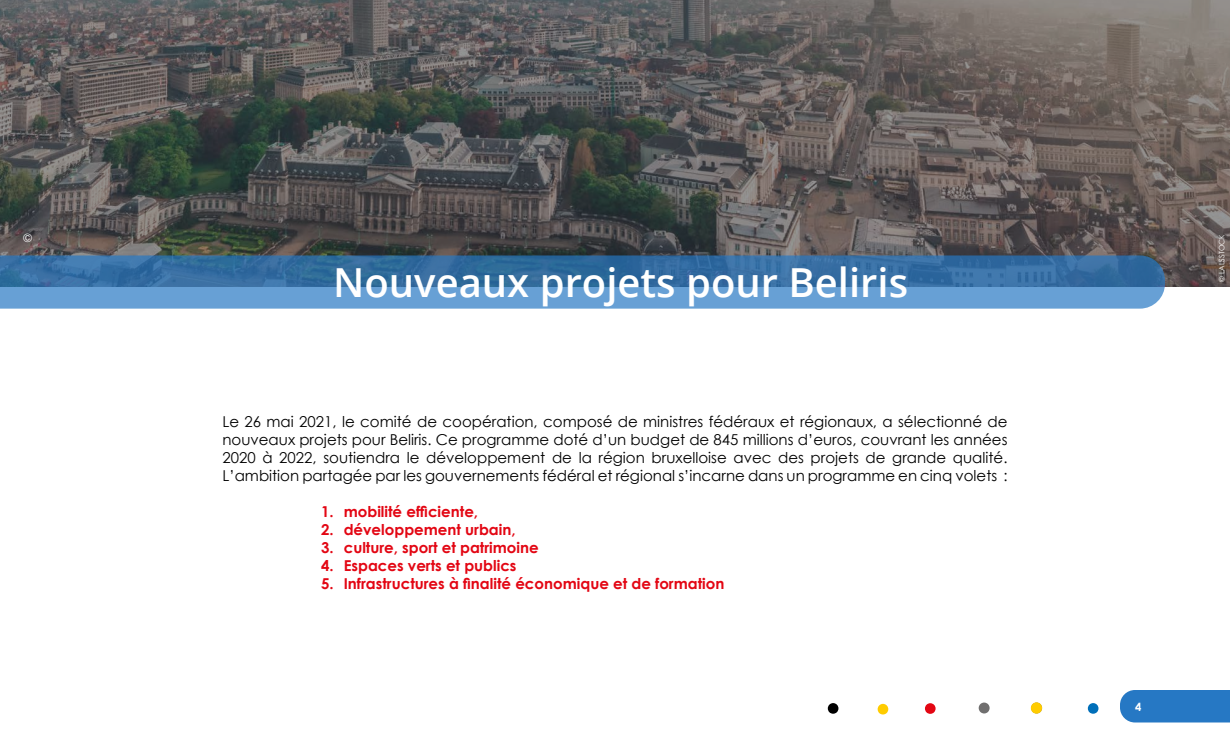
<style>
.page{position:relative;width:1230px;height:735px;background:#fff}
.page>*{position:absolute;margin:0;border:0;box-sizing:border-box;transform-origin:0 0}
.t1{font:600 40px "Open Sans";color:#fff}
.t2{font:15px/18px "Century Gothic";color:#000;text-align:justify}
.t3{font:700 15px "Century Gothic";color:#e30613}
.t4{font:700 11.25px "Century Gothic";color:#fff}
.t5{font:11.25px "Century Gothic";color:#fff}
.t6{font:7.5px "Century Gothic";color:#fff}
</style>
<div class="page">
<div style="left:1120px;top:690px;width:110px;height:32px;background:#2678c4"></div>
<svg style="left:979px;top:703px;width:11px;height:10px"></svg>
<svg style="left:925px;top:703px;width:11px;height:11px"></svg>
<svg style="left:878px;top:704px;width:10px;height:10px"></svg>
<svg style="left:828px;top:703px;width:10px;height:11px"></svg>
<svg style="left:1088px;top:703px;width:10px;height:11px"></svg>
<svg style="left:1031px;top:702px;width:11px;height:12px"></svg>
<svg style="left:0;top:0;width:1230px;height:286px;background:#5c5958"></svg>
<svg style="left:0;top:255px;width:1165px;height:54px;background:#4a82b5"></svg>
<p class="t5" style="left:23px;top:230px;width:10px">©</p>
<p class="t6" style="left:1216px;top:282px;width:49px;rotate:-90deg">© LALSSTOCK</p>
<h1 class="t1" style="left:333px;top:255px;width:577px">Nouveaux projets pour Beliris</h1>
<p class="t2" style="left:222px;top:412px;width:787px">Le 26 mai 2021, le comité de coopération, composé de ministres fédéraux et régionaux, a sélectionné de nouveaux projets pour Beliris. Ce programme doté d’un budget de 845 millions d’euros, couvrant les années 2020 à 2022, soutiendra le développement de la région bruxelloise avec des projets de grande qualité.<br>L’ambition partagée par les gouvernements fédéral et régional s’incarne dans un programme en cinq volets :</p>
<p class="t3" style="left:321px;top:500px;width:158px">1. mobilité efficiente,</p>
<p class="t3" style="left:321px;top:518px;width:196px">2. développement urbain,</p>
<p class="t3" style="left:321px;top:536px;width:219px">3. culture, sport et patrimoine</p>
<p class="t3" style="left:321px;top:554px;width:197px">4. Espaces verts et publics</p>
<p class="t3" style="left:321px;top:572px;width:405px">5. Infrastructures à finalité économique et de formation</p>
<p class="t4" style="left:1135px;top:698px;width:8px">4</p>
</div>
